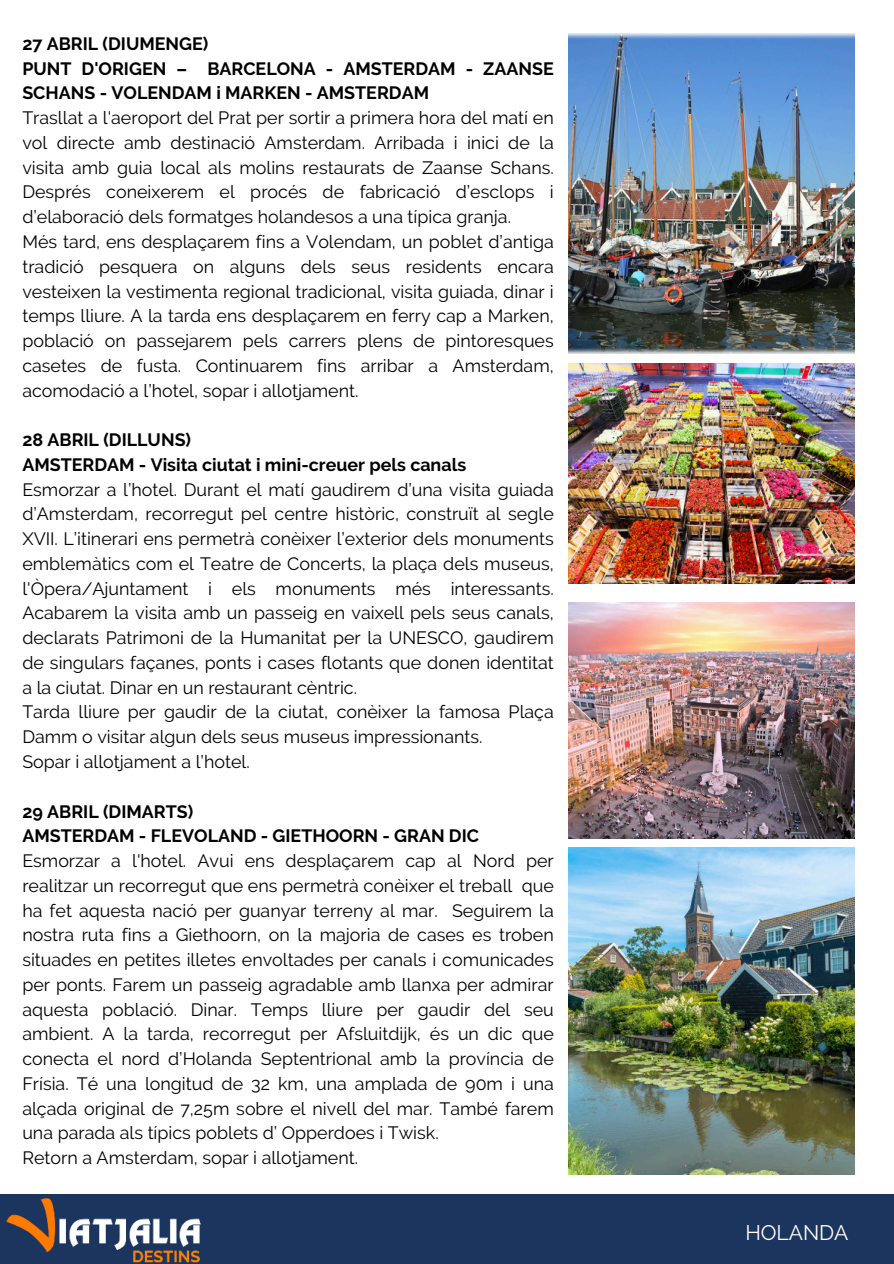
<style>
.page{position:relative;width:894px;height:1264px;background:#fff}
.page>*{position:absolute;margin:0;border:0;box-sizing:border-box;transform-origin:0 0}
.t1{font:21px "Raleway";color:#fff}
.t2{font:17.85px/24.8px "Raleway";color:#000}
.t3{font:700 17.85px/24.8px "Raleway";color:#000}
</style>
<div class="page">
<div style="left:0;top:1193px;width:893px;height:70px;background:#1c355e"></div>
<img style="left:0;top:1193px;width:222px;height:70px">
<img style="left:568px;top:34px;width:286px;height:319px">
<img style="left:568px;top:363px;width:286px;height:221px">
<img style="left:568px;top:602px;width:286px;height:236px">
<img style="left:568px;top:847px;width:286px;height:327px">
<p class="t3" style="left:22px;top:31px;width:532px">27 ABRIL (DIUMENGE)<br>PUNT D'ORIGEN – BARCELONA - AMSTERDAM - ZAANSE<br>SCHANS - VOLENDAM i MARKEN - AMSTERDAM</p>
<p class="t2" style="left:22px;top:105px;width:532px">Trasllat a l'aeroport del Prat per sortir a primera hora del matí en vol directe amb destinació Amsterdam. Arribada i inici de la visita amb guia local als molins restaurats de Zaanse Schans.<br>Després coneixerem el procés de fabricació d’esclops i d’elaboració dels formatges holandesos a una típica granja.<br>Més tard, ens desplaçarem fins a Volendam, un poblet d’antiga tradició pesquera on alguns dels seus residents encara vesteixen la vestimenta regional tradicional, visita guiada, dinar i temps lliure. A la tarda ens desplaçarem en ferry cap a Marken, població on passejarem pels carrers plens de pintoresques casetes de fusta. Continuarem fins arribar a Amsterdam, acomodació a l’hotel, sopar i allotjament.</p>
<p class="t3" style="left:22px;top:427px;width:445px">28 ABRIL (DILLUNS)<br>AMSTERDAM - Visita ciutat i mini-creuer pels canals</p>
<p class="t2" style="left:22px;top:477px;width:532px">Esmorzar a l’hotel. Durant el matí gaudirem d’una visita guiada d’Amsterdam, recorregut pel centre històric, construït al segle XVII. L’itinerari ens permetrà conèixer l’exterior dels monuments emblemàtics com el Teatre de Concerts, la plaça dels museus, l'Òpera/Ajuntament i els monuments més interessants.<br>Acabarem la visita amb un passeig en vaixell pels seus canals, declarats Patrimoni de la Humanitat per la UNESCO, gaudirem de singulars façanes, ponts i cases flotants que donen identitat a la ciutat. Dinar en un restaurant cèntric.<br>Tarda lliure per gaudir de la ciutat, conèixer la famosa Plaça Damm o visitar algun dels seus museus impressionants.<br>Sopar i allotjament a l’hotel.</p>
<p class="t3" style="left:22px;top:799px;width:458px">29 ABRIL (DIMARTS)<br>AMSTERDAM - FLEVOLAND - GIETHOORN - GRAN DIC</p>
<p class="t2" style="left:22px;top:848px;width:533px">Esmorzar a l'hotel. Avui ens desplaçarem cap al Nord per realitzar un recorregut que ens permetrà conèixer el treball que ha fet aquesta nació per guanyar terreny al mar. Seguirem la nostra ruta fins a Giethoorn, on la majoria de cases es troben situades en petites illetes envoltades per canals i comunicades per ponts. Farem un passeig agradable amb llanxa per admirar aquesta població. Dinar. Temps lliure per gaudir del seu ambient. A la tarda, recorregut per Afsluitdijk, és un dic que conecta el nord d’Holanda Septentrional amb la província de Frísia. Té una longitud de 32 km, una amplada de 90m i una alçada original de 7,25m sobre el nivell del mar. També farem una parada als típics poblets d’ Opperdoes i Twisk.<br>Retorn a Amsterdam, sopar i allotjament.</p>
<p class="t1" style="left:745px;top:1220px;width:105px">HOLANDA</p>
</div>
